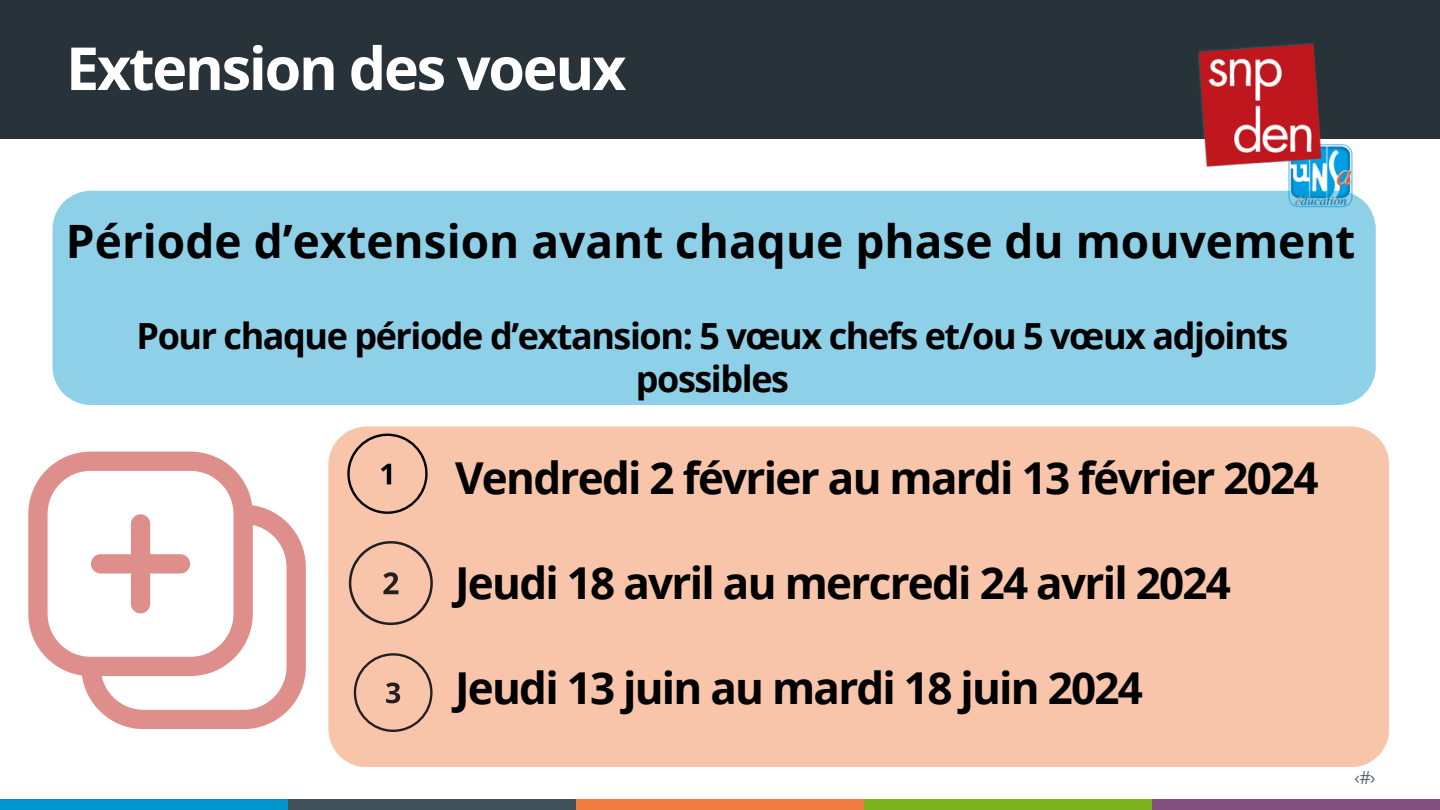
<style>
.page{position:relative;width:1440px;height:810px;background:#fff}
.page>*{position:absolute;margin:0;border:0;box-sizing:border-box;transform-origin:0 0}
.t1{font:700 59.4px "Open Sans";letter-spacing:-.04em;color:#fff}
.t2{font:700 46px "Open Sans";color:#000}
.t3{font:700 44px "Open Sans";letter-spacing:-.04em;color:#000}
.t4{font:700 36px/42.8px "Open Sans";letter-spacing:-.04em;color:#000;text-align:center}
.t5{font:18px "Open Sans";color:#576973}
</style>
<div class="page">
<div style="left:0;top:0;width:1440px;height:138px;background:#273339"></div>
<div style="left:0;top:799px;width:288px;height:11px;background:#0095cd"></div>
<div style="left:288px;top:799px;width:288px;height:11px;background:#40515a"></div>
<div style="left:576px;top:799px;width:289px;height:11px;background:#f17c3f"></div>
<div style="left:865px;top:799px;width:288px;height:11px;background:#7bb21b"></div>
<div style="left:1153px;top:799px;width:287px;height:11px;background:#814e7e"></div>
<img style="left:1195px;top:43px;width:181px;height:148px">
<div style="left:53px;top:191px;width:1323px;height:214px;background:#8fd0e9"></div>
<div style="left:328px;top:427px;width:1061px;height:340px;background:#f8c5aa"></div>
<svg style="left:347px;top:434px;width:81px;height:80px;background:#ddaf97"></svg>
<svg style="left:349px;top:541px;width:84px;height:84px;background:#dfb199"></svg>
<svg style="left:354px;top:653px;width:79px;height:79px;background:#dfb19a"></svg>
<svg style="left:28px;top:452px;width:278px;height:277px"></svg>
<svg style="left:91px;top:514px;width:99px;height:99px"></svg>
<p class="t1" style="left:66px;top:27px;width:562px">Extension des voeux</p>
<p class="t2" style="left:66px;top:209px;width:1291px">Période d’extension avant chaque phase du mouvement</p>
<p class="t4" style="left:137px;top:313px;width:1153px">Pour chaque période d’extansion: 5 vœux chefs et/ou 5 vœux adjoints possibles</p>
<p class="t3" style="left:455px;top:447px;width:865px">Vendredi 2 février au mardi 13 février 2024</p>
<p class="t3" style="left:455px;top:552px;width:778px">Jeudi 18 avril au mercredi 24 avril 2024</p>
<p class="t3" style="left:455px;top:657px;width:689px">Jeudi 13 juin au mardi 18 juin 2024</p>
<p class="t5" style="left:1355px;top:765px;width:23px">‹#›</p>
</div>
